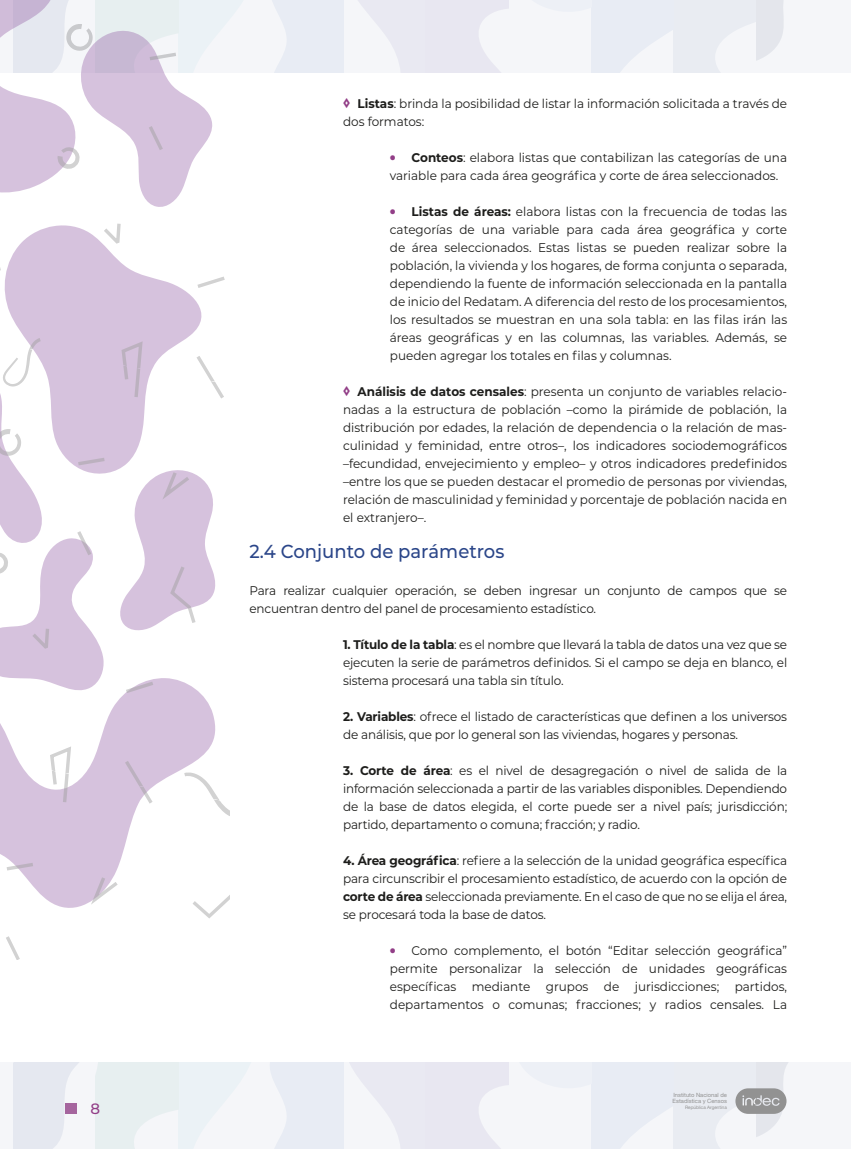
<style>
.page{position:relative;width:851px;height:1149px;background:#fff}
.page>*{position:absolute;margin:0;border:0;box-sizing:border-box;transform-origin:0 0}
.titulo_1_1_1{font:500 18.75px "Montserrat";color:#2b4689;scale:.96 1}
.t1{font:500 15px "Montserrat";color:#923e87}
.texto{font:12.6px/18px "Montserrat";letter-spacing:-.015em;color:#1d1d1b;text-align:justify;scale:.96 1}
.t2{font:5.85px/6px "Helvetica Neue LT Std";color:#929292}
.t3{font:4.65px "Helvetica Neue LT Std";color:#929292}
.s1{font-weight:900;font-size:15px;color:#923e87}
.s2{font-weight:700}
</style>
<div class="page">
<div style="left:0;top:0;width:850px;height:72px;background:#f5f6f9"></div>
<div style="left:0;top:1061px;width:850px;height:86px;background:#f5f6f9"></div>
<svg style="left:13px;top:1062px;width:775px;height:85px"></svg>
<svg style="left:272px;top:0;width:512px;height:73px"></svg>
<svg style="left:0;top:0;width:230px;height:958px"></svg>
<p class="texto" style="left:343px;top:94px;width:464px"><span class="s1">◊</span> <span class="s2">Listas</span>: brinda la posibilidad de listar la información solicitada a través de dos formatos:</p>
<p class="texto" style="left:390px;top:148px;width:415px"><span class="s1">•</span> <span class="s2">Conteos</span>: elabora listas que contabilizan las categorías de una variable para cada área geográfica y corte de área seleccionados.</p>
<p class="texto" style="left:390px;top:202px;width:415px"><span class="s1">•</span> <span class="s2">Listas de áreas:</span> elabora listas con la frecuencia de todas las categorías de una variable para cada área geográfica y corte de área seleccionados. Estas listas se pueden realizar sobre la población, la vivienda y los hogares, de forma conjunta o separada, dependiendo la fuente de información seleccionada en la pantalla de inicio del Redatam. A diferencia del resto de los procesamientos, los resultados se muestran en una sola tabla: en las filas irán las áreas geográficas y en las columnas, las variables. Además, se pueden agregar los totales en filas y columnas.</p>
<p class="texto" style="left:343px;top:382px;width:464px"><span class="s1">◊</span> <span class="s2">Análisis de datos censales</span>: presenta un conjunto de variables relacio&shy;nadas a la estructura de población –como la pirámide de población, la distribución por edades, la relación de dependencia o la relación de mas&shy;culinidad y feminidad, entre otros–, los indicadores sociodemográficos –fecundidad, envejecimiento y empleo– y otros indicadores predefinidos –entre los que se pueden destacar el promedio de personas por viviendas, relación de masculinidad y feminidad y porcentaje de población nacida en el extranjero–.</p>
<p class="titulo_1_1_1" style="left:249px;top:538px;width:267px">2.4 Conjunto de parámetros</p>
<p class="texto" style="left:249px;top:580px;width:561px">Para realizar cualquier operación, se deben ingresar un conjunto de campos que se encuentran dentro del panel de procesamiento estadístico.</p>
<p class="texto" style="left:343px;top:634px;width:464px"><span class="s2">1. Título de la tabla</span>: es el nombre que llevará la tabla de datos una vez que se ejecuten la serie de parámetros definidos. Si el campo se deja en blanco, el sistema procesará una tabla sin título.</p>
<p class="texto" style="left:343px;top:706px;width:464px"><span class="s2">2. Variables</span>: ofrece el listado de características que definen a los universos de análisis, que por lo general son las viviendas, hogares y personas.</p>
<p class="texto" style="left:343px;top:760px;width:464px"><span class="s2">3. Corte de área</span>: es el nivel de desagregación o nivel de salida de la información seleccionada a partir de las variables disponibles. Dependiendo de la base de datos elegida, el corte puede ser a nivel país; jurisdicción; partido, departamento o comuna; fracción; y radio.</p>
<p class="texto" style="left:343px;top:850px;width:464px"><span class="s2">4. Área geográfica</span>: refiere a la selección de la unidad geográfica específica para circunscribir el procesamiento estadístico, de acuerdo con la opción de <span class="s2">corte de área</span> seleccionada previamente. En el caso de que no se elija el área, se procesará toda la base de datos.</p>
<p class="texto" style="left:390px;top:940px;width:415px"><span class="s1">•</span> Como complemento, el botón “Editar selección geográfica” permite personalizar la selección de unidades geográficas específicas mediante grupos de jurisdicciones; partidos, departamentos o comunas; fracciones; y radios censales. La</p>
<p class="t2" style="left:672px;top:1091px;width:56px">Instituto Nacional de<br>Estadística y Censos</p>
<p class="t1" style="left:90px;top:1097px;width:11px">8</p>
<p class="t3" style="left:685px;top:1104px;width:43px">República Argentina</p>
</div>
